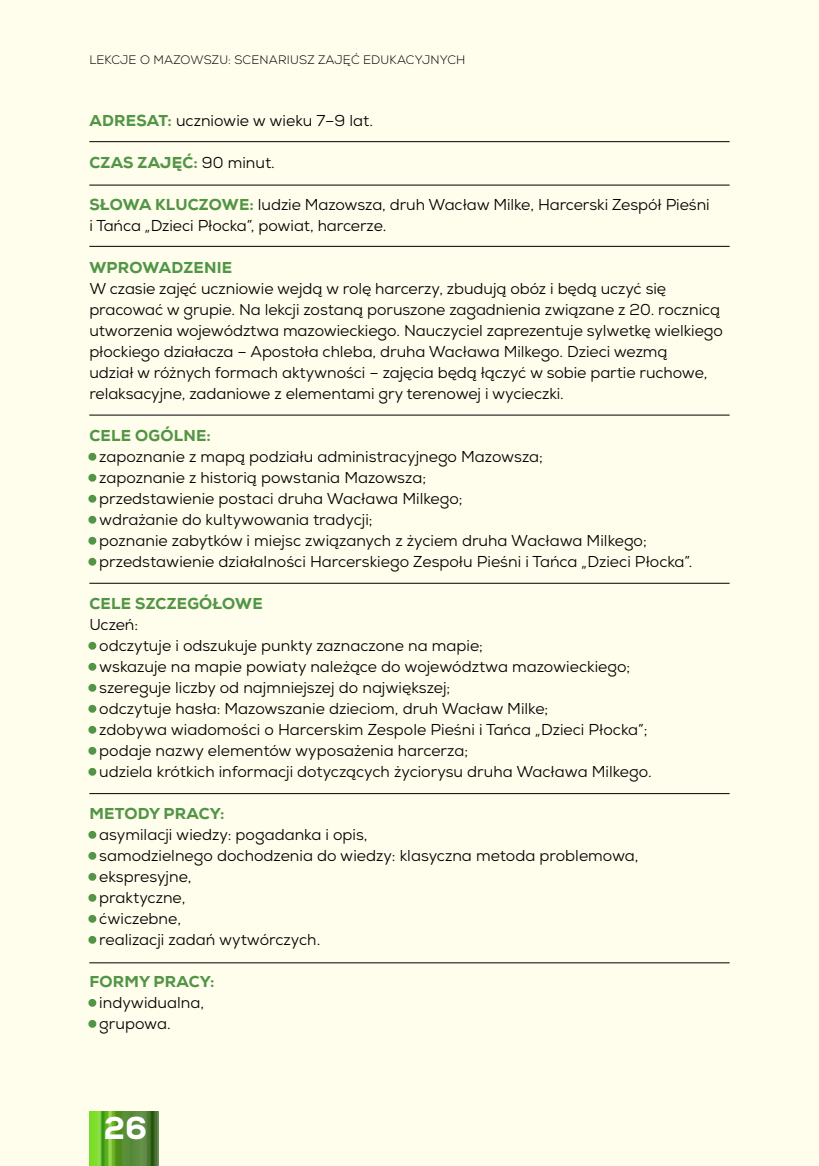
<style>
.page{position:relative;width:819px;height:1166px;background:#fffdeb}
.page>*{position:absolute;margin:0;border:0;box-sizing:border-box;transform-origin:0 0}
.t1{font:800 31.5px "Nexa";color:#fff}
.t2{font:15.75px/21px "Nexa";color:#000}
.t3{font:800 15.75px "Nexa";letter-spacing:.015em;color:#529546}
.t4{font:300 12.25px "Nexa";letter-spacing:.015em;color:#000}
.s1{font-weight:800;color:#529546}
.s2{font-weight:400;color:#000}
.s3{color:#529546}
</style>
<div class="page">
<img style="left:89px;top:1111px;width:70px;height:55px">
<div style="left:88px;top:453px;width:8px;height:8px;border:5px solid #529546;border-radius:50%"></div>
<div style="left:88px;top:474px;width:8px;height:8px;border:5px solid #529546;border-radius:50%"></div>
<div style="left:88px;top:495px;width:8px;height:8px;border:5px solid #529546;border-radius:50%"></div>
<div style="left:88px;top:516px;width:8px;height:8px;border:5px solid #529546;border-radius:50%"></div>
<div style="left:88px;top:537px;width:8px;height:8px;border:5px solid #529546;border-radius:50%"></div>
<div style="left:88px;top:558px;width:8px;height:8px;border:5px solid #529546;border-radius:50%"></div>
<div style="left:88px;top:642px;width:8px;height:8px;border:5px solid #529546;border-radius:50%"></div>
<div style="left:88px;top:663px;width:8px;height:8px;border:5px solid #529546;border-radius:50%"></div>
<div style="left:88px;top:684px;width:8px;height:8px;border:5px solid #529546;border-radius:50%"></div>
<div style="left:88px;top:705px;width:8px;height:8px;border:5px solid #529546;border-radius:50%"></div>
<div style="left:88px;top:726px;width:8px;height:8px;border:5px solid #529546;border-radius:50%"></div>
<div style="left:88px;top:747px;width:8px;height:8px;border:5px solid #529546;border-radius:50%"></div>
<div style="left:88px;top:768px;width:8px;height:8px;border:5px solid #529546;border-radius:50%"></div>
<div style="left:88px;top:831px;width:8px;height:8px;border:5px solid #529546;border-radius:50%"></div>
<div style="left:88px;top:852px;width:8px;height:8px;border:5px solid #529546;border-radius:50%"></div>
<div style="left:88px;top:873px;width:8px;height:8px;border:5px solid #529546;border-radius:50%"></div>
<div style="left:88px;top:894px;width:8px;height:8px;border:5px solid #529546;border-radius:50%"></div>
<div style="left:88px;top:915px;width:8px;height:8px;border:5px solid #529546;border-radius:50%"></div>
<div style="left:88px;top:936px;width:8px;height:8px;border:5px solid #529546;border-radius:50%"></div>
<div style="left:88px;top:999px;width:8px;height:8px;border:5px solid #529546;border-radius:50%"></div>
<div style="left:88px;top:1020px;width:8px;height:8px;border:5px solid #529546;border-radius:50%"></div>
<hr style="left:89px;top:141px;width:640px;height:1px;background:#000">
<hr style="left:89px;top:185px;width:640px;height:1px;background:#000">
<hr style="left:89px;top:246px;width:640px;height:1px;background:#000">
<hr style="left:89px;top:415px;width:640px;height:1px;background:#000">
<hr style="left:89px;top:583px;width:640px;height:1px;background:#000">
<hr style="left:89px;top:793px;width:640px;height:1px;background:#000">
<hr style="left:89px;top:962px;width:640px;height:1px;background:#000">
<p class="t4" style="left:89px;top:52px;width:377px">LEKCJE O MAZOWSZU: SCENARIUSZ ZAJĘĆ EDUKACYJNYCH</p>
<p class="t2" style="left:89px;top:110px;width:285px"><span class="s1">ADRESAT:</span> uczniowie w wieku 7–9 lat.</p>
<p class="t3" style="left:89px;top:153px;width:187px">CZAS ZAJĘĆ: <span class="s2">90 minut.</span></p>
<p class="t2" style="left:89px;top:194px;width:621px"><span class="s1">SŁOWA KLUCZOWE:</span> ludzie Mazowsza, druh Wacław Milke, Harcerski Zespół Pieśni i Tańca „Dzieci Płocka”, powiat, harcerze.</p>
<p class="t3" style="left:89px;top:258px;width:144px">WPROWADZENIE</p>
<p class="t2" style="left:89px;top:278px;width:635px">W czasie zajęć uczniowie wejdą w rolę harcerzy, zbudują obóz i będą uczyć się pracować w grupie. Na lekcji zostaną poruszone zagadnienia związane z 20. rocznicą utworzenia województwa mazowieckiego. Nauczyciel zaprezentuje sylwetkę wielkiego płockiego działacza – Apostoła chleba, druha Wacława Milkego. Dzieci wezmą<br>udział w różnych formach aktywności – zajęcia będą łączyć w sobie partie ruchowe, relaksacyjne, zadaniowe z elementami gry terenowej i wycieczki.</p>
<p class="t3" style="left:89px;top:425px;width:123px">CELE OGÓLNE:</p>
<p class="t2" style="left:89px;top:446px;width:455px"><span class="s3">•</span> zapoznanie z mapą podziału administracyjnego Mazowsza;</p>
<p class="t2" style="left:89px;top:467px;width:338px"><span class="s3">•</span> zapoznanie z historią powstania Mazowsza;</p>
<p class="t2" style="left:89px;top:488px;width:374px"><span class="s3">•</span> przedstawienie postaci druha Wacława Milkego;</p>
<p class="t2" style="left:89px;top:509px;width:285px"><span class="s3">•</span> wdrażanie do kultywowania tradycji;</p>
<p class="t2" style="left:89px;top:530px;width:559px"><span class="s3">•</span> poznanie zabytków i miejsc związanych z życiem druha Wacława Milkego;</p>
<p class="t2" style="left:89px;top:551px;width:604px"><span class="s3">•</span> przedstawienie działalności Harcerskiego Zespołu Pieśni i Tańca „Dzieci Płocka”.</p>
<p class="t3" style="left:89px;top:594px;width:175px">CELE SZCZEGÓŁOWE</p>
<p class="t2" style="left:89px;top:614px;width:50px">Uczeń:</p>
<p class="t2" style="left:89px;top:635px;width:395px"><span class="s3">•</span> odczytuje i odszukuje punkty zaznaczone na mapie;</p>
<p class="t2" style="left:89px;top:656px;width:542px"><span class="s3">•</span> wskazuje na mapie powiaty należące do województwa mazowieckiego;</p>
<p class="t2" style="left:89px;top:677px;width:362px"><span class="s3">•</span> szereguje liczby od najmniejszej do największej;</p>
<p class="t2" style="left:89px;top:698px;width:460px"><span class="s3">•</span> odczytuje hasła: Mazowszanie dzieciom, druh Wacław Milke;</p>
<p class="t2" style="left:89px;top:719px;width:559px"><span class="s3">•</span> zdobywa wiadomości o Harcerskim Zespole Pieśni i Tańca „Dzieci Płocka”;</p>
<p class="t2" style="left:89px;top:740px;width:380px"><span class="s3">•</span> podaje nazwy elementów wyposażenia harcerza;</p>
<p class="t2" style="left:89px;top:761px;width:564px"><span class="s3">•</span> udziela krótkich informacji dotyczących życiorysu druha Wacława Milkego.</p>
<p class="t3" style="left:89px;top:804px;width:136px">METODY PRACY:</p>
<p class="t2" style="left:89px;top:824px;width:280px"><span class="s3">•</span> asymilacji wiedzy: pogadanka i opis,</p>
<p class="t2" style="left:89px;top:845px;width:550px"><span class="s3">•</span> samodzielnego dochodzenia do wiedzy: klasyczna metoda problemowa,</p>
<p class="t2" style="left:89px;top:866px;width:104px"><span class="s3">•</span> ekspresyjne,</p>
<p class="t2" style="left:89px;top:887px;width:98px"><span class="s3">•</span> praktyczne,</p>
<p class="t2" style="left:89px;top:908px;width:93px"><span class="s3">•</span> ćwiczebne,</p>
<p class="t2" style="left:89px;top:929px;width:232px"><span class="s3">•</span> realizacji zadań wytwórczych.</p>
<p class="t3" style="left:89px;top:972px;width:127px">FORMY PRACY:</p>
<p class="t2" style="left:89px;top:992px;width:116px"><span class="s3">•</span> indywidualna,</p>
<p class="t2" style="left:89px;top:1013px;width:83px"><span class="s3">•</span> grupowa.</p>
<h1 class="t1" style="left:104px;top:1108px;width:45px">26</h1>
</div>
